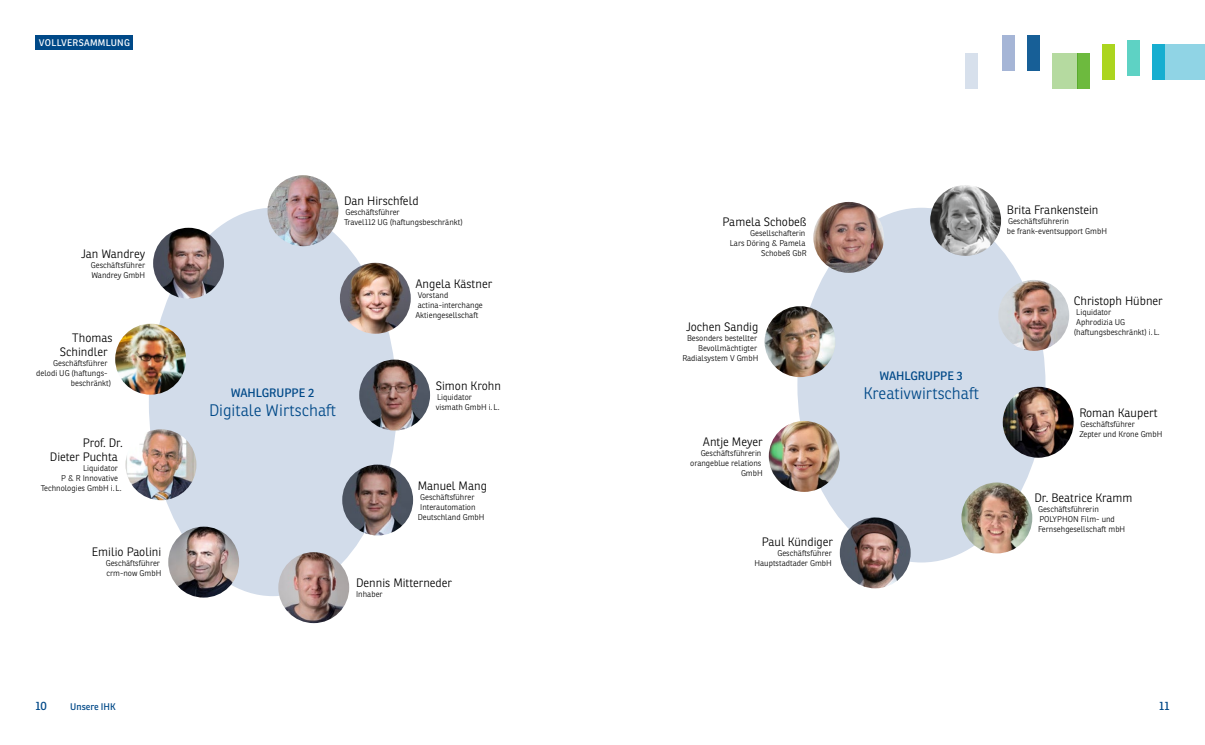
<style>
.page{position:relative;width:1205px;height:745px;background:#fff}
.page>*{position:absolute;margin:0;border:0;box-sizing:border-box;transform-origin:0 0}
.t1{font:300 16.25px "Ronnia";color:#004988}
.t2{font:300 11.88px/13.8px "Ronnia";color:#000}
.t3{font:11.88px "Ronnia";color:#004988}
.t4{font:9.38px "Ronnia";letter-spacing:.03em;color:#fff}
.t5{font:9.38px "Ronnia";color:#004988}
.t6{font:300 8.12px/10px "Ronnia";color:#000}
</style>
<div class="page">
<div style="left:1165px;top:44px;width:40px;height:36px;background:#90d4e5"></div>
<div style="left:1052px;top:53px;width:25px;height:36px;background:#b5daa0"></div>
<div style="left:965px;top:53px;width:12px;height:36px;background:#d4deec"></div>
<div style="left:1002px;top:35px;width:13px;height:36px;background:#a5b5d6"></div>
<div style="left:1027px;top:35px;width:13px;height:36px;background:#175f97"></div>
<div style="left:1077px;top:53px;width:13px;height:36px;background:#6dba3e"></div>
<div style="left:1102px;top:44px;width:13px;height:36px;background:#abd51f"></div>
<div style="left:1127px;top:40px;width:13px;height:35px;background:#5ed2c4"></div>
<div style="left:1152px;top:44px;width:13px;height:36px;background:#17aed0"></div>
<div style="left:149px;top:207px;width:248px;height:388px;background:#d2dcea;border-radius:50%"></div>
<img style="left:267px;top:175px;width:71px;height:71px;border-radius:35px">
<img style="left:340px;top:262px;width:71px;height:71px;border-radius:35px">
<img style="left:359px;top:359px;width:71px;height:71px;border-radius:35px">
<img style="left:153px;top:228px;width:71px;height:70px;border-radius:35px">
<img style="left:342px;top:464px;width:71px;height:71px;border-radius:35px">
<img style="left:278px;top:552px;width:71px;height:70px;border-radius:35px">
<img style="left:168px;top:526px;width:71px;height:71px;border-radius:35px">
<img style="left:126px;top:429px;width:70px;height:71px;border-radius:35px">
<img style="left:115px;top:323px;width:71px;height:71px;border-radius:35px">
<div style="left:797px;top:207px;width:248px;height:355px;background:#d2dcea;border-radius:50%"></div>
<img style="left:840px;top:517px;width:70px;height:71px;border-radius:35px">
<img style="left:961px;top:482px;width:71px;height:71px;border-radius:35px">
<img style="left:1003px;top:386px;width:70px;height:71px;border-radius:35px">
<img style="left:998px;top:280px;width:71px;height:70px;border-radius:35px">
<img style="left:930px;top:185px;width:71px;height:71px;border-radius:35px">
<img style="left:764px;top:306px;width:71px;height:71px;border-radius:35px">
<img style="left:769px;top:420px;width:70px;height:71px;border-radius:35px">
<img style="left:813px;top:202px;width:71px;height:71px;border-radius:35px">
<div style="left:35px;top:35px;width:98px;height:15px;background:#004988"></div>
<p class="t4" style="left:39px;top:37px;width:92px">VOLLVERSAMMLUNG</p>
<h2 class="t2" style="left:81px;top:246px;width:66px">Jan Wandrey</h2>
<p class="t6" style="left:91px;top:259px;width:56px">Geschäftsführer<br>Wandrey GmbH</p>
<h2 class="t2" style="left:60px;top:330px;width:54px;text-indent:12px">Thomas<br>Schindler</h2>
<p class="t6" style="left:53px;top:357px;width:56px">Geschäftsführer</p>
<p class="t6" style="left:36px;top:367px;width:73px">delodi UG (haftungs-</p>
<p class="t6" style="left:71px;top:377px;width:42px">beschränkt)</p>
<h2 class="t2" style="left:50px;top:436px;width:74px;text-indent:33px">Prof. Dr.<br>Dieter Puchta</h2>
<p class="t6" style="left:83px;top:463px;width:36px">Liquidator</p>
<p class="t6" style="left:61px;top:473px;width:58px">P &amp; R Innovative</p>
<p class="t6" style="left:41px;top:483px;width:82px">Technologies GmbH i.L.</p>
<h2 class="t2" style="left:92px;top:544px;width:71px">Emilio Paolini</h2>
<p class="t6" style="left:106px;top:558px;width:57px">Geschäftsführer crm-now GmbH</p>
<h2 class="t2" style="left:344px;top:194px;width:76px">Dan Hirschfeld</h2>
<p class="t6" style="left:344px;top:207px;width:120px">Geschäftsführer<br>Travel112 UG (haftungsbeschränkt)</p>
<h2 class="t2" style="left:415px;top:276px;width:78px">Angela Kästner</h2>
<p class="t6" style="left:418px;top:289px;width:32px">Vorstand</p>
<p class="t6" style="left:418px;top:300px;width:67px">actina-interchange</p>
<p class="t6" style="left:415px;top:310px;width:65px">Aktiengesellschaft</p>
<h2 class="t3" style="left:231px;top:385px;width:85px">WAHLGRUPPE 2</h2>
<h1 class="t1" style="left:209px;top:400px;width:129px">Digitale Wirtschaft</h1>
<h2 class="t2" style="left:436px;top:379px;width:67px">Simon Krohn</h2>
<p class="t6" style="left:436px;top:392px;width:65px">Liquidator vismath GmbH i.L.</p>
<h2 class="t2" style="left:418px;top:478px;width:71px">Manuel Mang</h2>
<p class="t6" style="left:420px;top:491px;width:56px">Geschäftsführer</p>
<p class="t6" style="left:420px;top:501px;width:57px">Interautomation</p>
<p class="t6" style="left:418px;top:511px;width:68px">Deutschland GmbH</p>
<h2 class="t2" style="left:356px;top:575px;width:97px">Dennis Mitterneder</h2>
<p class="t6" style="left:356px;top:589px;width:28px">Inhaber</p>
<h2 class="t2" style="left:722px;top:215px;width:86px">Pamela Schobeß</h2>
<p class="t6" style="left:730px;top:228px;width:79px;text-align:right">Gesellschafterin<br>Lars Döring &amp; Pamela<br>Schobeß GbR</p>
<h2 class="t2" style="left:686px;top:320px;width:74px">Jochen Sandig</h2>
<p class="t6" style="left:682px;top:333px;width:77px;text-align:right">Besonders bestellter<br>Bevollmächtigter<br>Radialsystem V GmbH</p>
<h2 class="t2" style="left:703px;top:434px;width:61px">Antje Meyer</h2>
<p class="t6" style="left:690px;top:447px;width:74px;text-align:right">Geschäftsführerin orangeblue relations<br>GmbH</p>
<h2 class="t2" style="left:762px;top:535px;width:73px">Paul Kündiger</h2>
<p class="t6" style="left:754px;top:548px;width:79px;text-align:right">Geschäftsführer<br>Hauptstadtader GmbH</p>
<h2 class="t3" style="left:879px;top:368px;width:85px">WAHLGRUPPE 3</h2>
<h1 class="t1" style="left:863px;top:383px;width:117px">Kreativwirtschaft</h1>
<h2 class="t2" style="left:1007px;top:203px;width:93px">Brita Frankenstein</h2>
<p class="t6" style="left:1007px;top:216px;width:102px">Geschäftsführerin<br>be frank-eventsupport GmbH</p>
<h2 class="t2" style="left:1074px;top:293px;width:91px">Christoph Hübner</h2>
<p class="t6" style="left:1076px;top:307px;width:36px">Liquidator</p>
<p class="t6" style="left:1076px;top:317px;width:50px">Aphrodizia UG</p>
<p class="t6" style="left:1074px;top:327px;width:88px">(haftungsbeschränkt) i.L.</p>
<h2 class="t2" style="left:1079px;top:405px;width:80px">Roman Kaupert</h2>
<p class="t6" style="left:1079px;top:418px;width:85px">Geschäftsführer<br>Zepter und Krone GmbH</p>
<h2 class="t2" style="left:1034px;top:490px;width:100px">Dr. Beatrice Kramm</h2>
<p class="t6" style="left:1038px;top:503px;width:89px">Geschäftsführerin<br>POLYPHON Film- und<br>Fernsehgesellschaft mbH</p>
<h2 class="t3" style="left:35px;top:697px;width:13px">10</h2>
<p class="t5" style="left:70px;top:699px;width:47px">Unsere IHK</p>
<h2 class="t3" style="left:1159px;top:697px;width:12px">11</h2>
</div>
